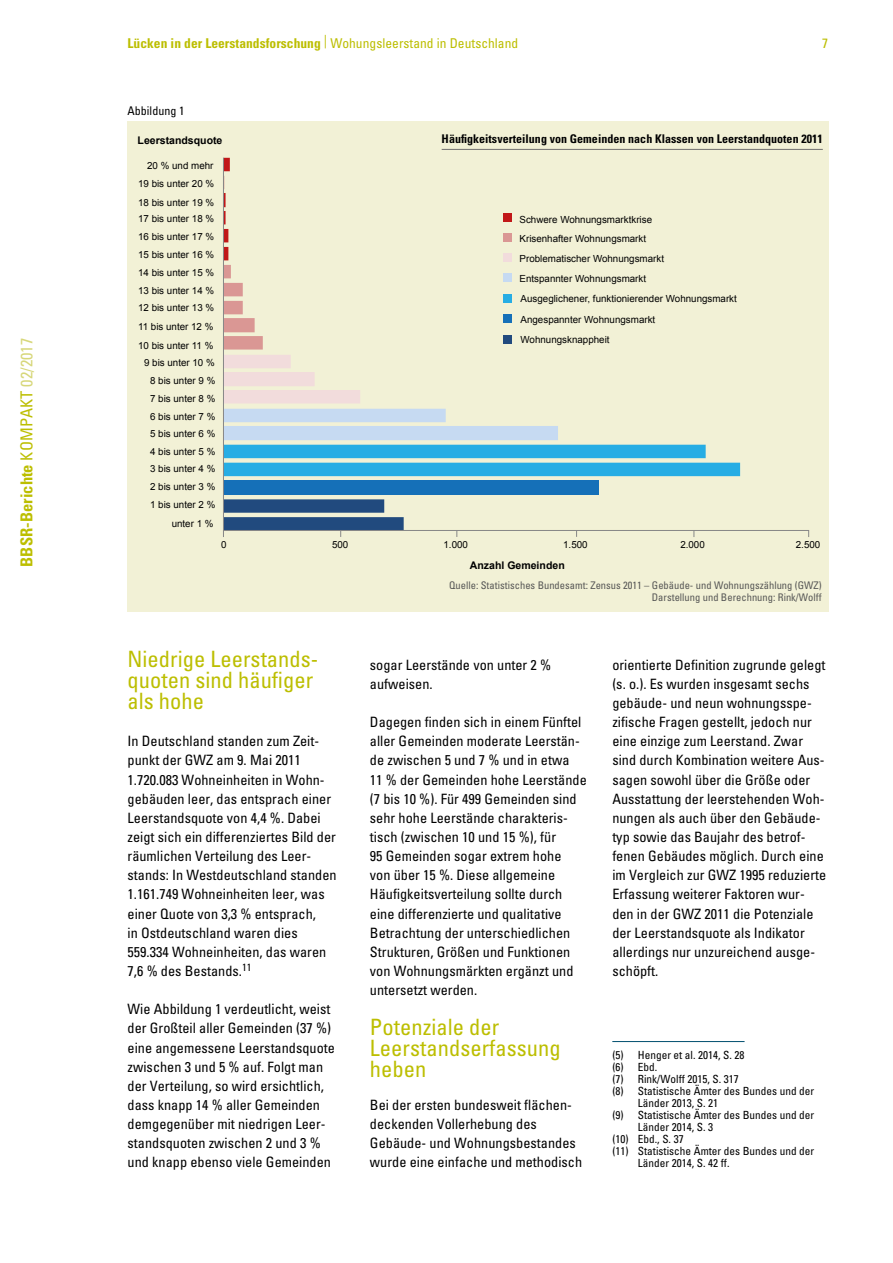
<style>
.page{position:relative;width:893px;height:1263px;background:#fff}
.page>*{position:absolute;margin:0;border:0;box-sizing:border-box;transform-origin:0 0}
.bbsr_kompakt_head2{font:condensed 22.5px/21px "Univers LT Std";color:#bcbe00}
.t1{font:700 condensed 16.5px "Univers LT Std";letter-spacing:.005em;color:#bcbe00}
.bbsr_kompakt_flies{font:condensed 14.25px/19.2px "Univers LT Std";color:#000}
.t2{font:700 condensed 13.5px "Univers LT Std";letter-spacing:.005em;color:#bcbe00}
.t3{font:condensed 13.5px "Univers LT Std";color:#bcbe00}
.t4{font:700 condensed 12px "Univers LT Std";letter-spacing:.005em;color:#000}
.t5{font:condensed 12px "Univers LT Std";color:#000}
.Fußnote_ohne_Linie{font:condensed 11.25px/12px "Univers LT Std";color:#000}
.bbsr_kompakt_fussnot{font:condensed 11.25px "Univers LT Std";color:#000}
.t6{font:condensed 10.5px/12px "Univers LT Std";color:#575756;text-align:right}
.t7{font:700 10.5px "Arial";color:#000}
.t8{font:9.75px/19px "Arial";color:#000}
.s1{font-weight:400}
.s2{font-weight:400;color:#d7d77a}
</style>
<div class="page">
<div style="left:128px;top:122px;width:701px;height:490px;background:#f2f1d6"></div>
<hr style="left:442px;top:149px;width:381px;height:1px;background:#706f6f">
<div style="left:224px;top:481px;width:375px;height:14px;background:#1570b8"></div>
<svg style="left:224px;top:409px;width:516px;height:67px"></svg>
<svg style="left:224px;top:158px;width:136px;height:245px"></svg>
<hr style="left:223px;top:530px;width:586px;height:1px;background:#878787">
<hr style="left:223px;top:158px;width:1px;height:373px;background:#878787">
<div style="left:503px;top:213px;width:9px;height:9px;background:#c11718"></div>
<div style="left:503px;top:233px;width:9px;height:9px;background:#da9794"></div>
<div style="left:503px;top:253px;width:9px;height:9px;background:#f2dcdc"></div>
<div style="left:503px;top:273px;width:9px;height:9px;background:#c6daf2"></div>
<div style="left:503px;top:294px;width:9px;height:9px;background:#27ade4"></div>
<div style="left:503px;top:314px;width:9px;height:9px;background:#1570b8"></div>
<div style="left:503px;top:335px;width:9px;height:8px;background:#214a7e"></div>
<svg style="left:223px;top:499px;width:181px;height:38px"></svg>
<hr style="left:612px;top:1041px;width:133px;height:1px;background:#004f6f">
<p class="t1" style="left:16px;top:567px;width:230px;rotate:-90deg">BBSR-Berichte <span class="s1">KOMPAKT</span> <span class="s2">02/2017</span></p>
<p class="t2" style="left:128px;top:35px;width:392px">Lücken in der Leerstandsforschung <sup>|</sup> <span class="s1">Wohungsleerstand in Deutschland</span></p>
<p class="t3" style="left:822px;top:35px;width:7px">7</p>
<p class="t5" style="left:128px;top:103px;width:58px">Abbildung 1</p>
<p class="t7" style="left:138px;top:134px;width:86px">Leerstandsquote</p>
<p class="t8" style="left:147px;top:156px;width:68px">20 % und mehr</p>
<p class="t8" style="left:138px;top:174px;width:78px">19 bis unter 20 %</p>
<p class="t8" style="left:138px;top:193px;width:78px">18 bis unter 19 %</p>
<p class="t8" style="left:138px;top:209px;width:78px">17 bis unter 18 %</p>
<p class="t8" style="left:138px;top:227px;width:78px">16 bis unter 17 %</p>
<p class="t8" style="left:138px;top:245px;width:78px">15 bis unter 16 %</p>
<p class="t8" style="left:138px;top:263px;width:78px">14 bis unter 15 %</p>
<p class="t8" style="left:138px;top:281px;width:78px">13 bis unter 14 %</p>
<p class="t8" style="left:138px;top:299px;width:78px">12 bis unter 13 %</p>
<p class="t8" style="left:138px;top:317px;width:77px">11 bis unter 12 %</p>
<p class="t8" style="left:138px;top:336px;width:77px">10 bis unter 11 %</p>
<p class="t8" style="left:144px;top:353px;width:72px">9 bis unter 10 %</p>
<p class="t8" style="left:150px;top:371px;width:67px">8 bis unter 9 %</p>
<p class="t8" style="left:150px;top:389px;width:67px">7 bis unter 8 %</p>
<p class="t8" style="left:150px;top:407px;width:67px">6 bis unter 7 %</p>
<p class="t8" style="left:150px;top:424px;width:67px">5 bis unter 6 %</p>
<p class="t8" style="left:150px;top:442px;width:67px">4 bis unter 5 %</p>
<p class="t8" style="left:150px;top:459px;width:67px">3 bis unter 4 %</p>
<p class="t8" style="left:150px;top:477px;width:67px">2 bis unter 3 %</p>
<p class="t8" style="left:150px;top:495px;width:67px">1 bis unter 2 %</p>
<p class="t8" style="left:172px;top:514px;width:43px">unter 1 %</p>
<p class="t4" style="left:442px;top:131px;width:383px">Häufigkeitsverteilung von Gemeinden nach Klassen von Leerstandquoten 2011</p>
<p class="t8" style="left:520px;top:210px;width:134px">Schwere Wohnungsmarktkrise<br>Krisenhafter Wohnungsmarkt</p>
<p class="t8" style="left:520px;top:248px;width:146px;line-height:20.5px">Problematischer Wohnungsmarkt<br>Entspannter Wohnungsmarkt</p>
<p class="t8" style="left:521px;top:288px;width:218px;line-height:21.1px">Ausgeglichener, funktionierender Wohnungsmarkt<br>Angespannter Wohnungsmarkt</p>
<p class="t8" style="left:521px;top:330px;width:91px">Wohnungsknappheit</p>
<p class="t8" style="left:221px;top:535px;width:7px">0</p>
<p class="t8" style="left:332px;top:535px;width:18px">500</p>
<p class="t8" style="left:443px;top:535px;width:26px">1.000</p>
<p class="t8" style="left:563px;top:535px;width:26px">1.500</p>
<p class="t8" style="left:680px;top:535px;width:26px">2.000</p>
<p class="t8" style="left:796px;top:535px;width:26px">2.500</p>
<p class="t7" style="left:470px;top:558px;width:96px">Anzahl Gemeinden</p>
<p class="bbsr_kompakt_head2" style="left:128px;top:648px;width:192px">Niedrige Leerstands&shy;quoten sind häufiger als hohe</p>
<p class="bbsr_kompakt_flies" style="left:128px;top:731px;width:211px">In Deutschland standen zum Zeit&shy;punkt der GWZ am 9. Mai 2011<br>1.720.083 Wohneinheiten in Wohn&shy;gebäuden leer, das entsprach einer<br>Leerstandsquote von 4,4 %. Dabei zeigt sich ein differenziertes Bild der räumlichen Verteilung des Leer&shy;stands: In Westdeutschland standen<br>1.161.749 Wohneinheiten leer, was einer Quote von 3,3 % entsprach,<br>in Ostdeutschland waren dies<br>559.334 Wohneinheiten, das waren<br>7,6 % des Bestands.<sup>11</sup></p>
<p class="bbsr_kompakt_flies" style="left:128px;top:999px;width:209px">Wie Abbildung 1 verdeutlicht, weist der Großteil aller Gemeinden (37 %) eine angemessene Leerstandsquote zwischen 3 und 5 % auf. Folgt man der Verteilung, so wird ersichtlich, dass knapp 14 % aller Gemeinden demgegenüber mit niedrigen Leer&shy;standsquoten zwischen 2 und 3 % und knapp ebenso viele Gemeinden</p>
<p class="t6" style="left:449px;top:579px;width:374px">Quelle: Statistisches Bundesamt: Zensus 2011 – Gebäude- und Wohnungszählung (GWZ)<br>Darstellung und Berechnung: Rink/Wolff</p>
<p class="bbsr_kompakt_flies" style="left:370px;top:655px;width:183px">sogar Leerstände von unter 2 % aufweisen.</p>
<p class="bbsr_kompakt_flies" style="left:370px;top:712px;width:218px">Dagegen finden sich in einem Fünftel aller Gemeinden moderate Leerstän&shy;de zwischen 5 und 7 % und in etwa<br>11 % der Gemeinden hohe Leerstände (7 bis 10 %). Für 499 Gemeinden sind sehr hohe Leerstände charakteris&shy;tisch (zwischen 10 und 15 %), für<br>95 Gemeinden sogar extrem hohe<br>von über 15 %. Diese allgemeine Häufigkeitsverteilung sollte durch eine differenzierte und qualitative Betrachtung der unterschiedlichen Strukturen, Größen und Funktionen von Wohnungsmärkten ergänzt und untersetzt werden.</p>
<p class="bbsr_kompakt_head2" style="left:370px;top:1016px;width:192px">Potenziale der<br>Leerstandserfassung heben</p>
<p class="bbsr_kompakt_flies" style="left:370px;top:1095px;width:214px">Bei der ersten bundesweit flächen&shy;deckenden Vollerhebung des Gebäude- und Wohnungsbestandes wurde eine einfache und methodisch</p>
<p class="bbsr_kompakt_flies" style="left:612px;top:655px;width:215px">orientierte Definition zugrunde gelegt (s. o.). Es wurden insgesamt sechs gebäude- und neun wohnungsspe&shy;zifische Fragen gestellt, jedoch nur eine einzige zum Leerstand. Zwar sind durch Kombination weitere Aus&shy;sagen sowohl über die Größe oder Ausstattung der leerstehenden Woh&shy;nungen als auch über den Gebäude&shy;typ sowie das Baujahr des betrof&shy;fenen Gebäudes möglich. Durch eine im Vergleich zur GWZ 1995 reduzierte Erfassung weiterer Faktoren wur&shy;den in der GWZ 2011 die Potenziale der Leerstandsquote als Indikator allerdings nur unzureichend ausge&shy;schöpft.</p>
<p class="bbsr_kompakt_fussnot" style="left:612px;top:1048px;width:134px">(5) Henger et al. 2014, S. 28</p>
<p class="Fußnote_ohne_Linie" style="left:612px;top:1061px;width:46px">(6) Ebd.</p>
<p class="Fußnote_ohne_Linie" style="left:612px;top:1073px;width:128px">(7) Rink/Wolff 2015, S. 317</p>
<p class="Fußnote_ohne_Linie" style="left:638px;top:1085px;width:178px;text-indent:-26px">(8) Statistische Ämter des Bundes und der<br>Länder 2013, S. 21</p>
<p class="Fußnote_ohne_Linie" style="left:638px;top:1109px;width:178px;text-indent:-26px">(9) Statistische Ämter des Bundes und der<br>Länder 2014, S. 3</p>
<p class="Fußnote_ohne_Linie" style="left:612px;top:1133px;width:73px">(10) Ebd., S. 37</p>
<p class="Fußnote_ohne_Linie" style="left:638px;top:1145px;width:178px;text-indent:-26px">(11) Statistische Ämter des Bundes und der<br>Länder 2014, S. 42 ff.</p>
</div>
